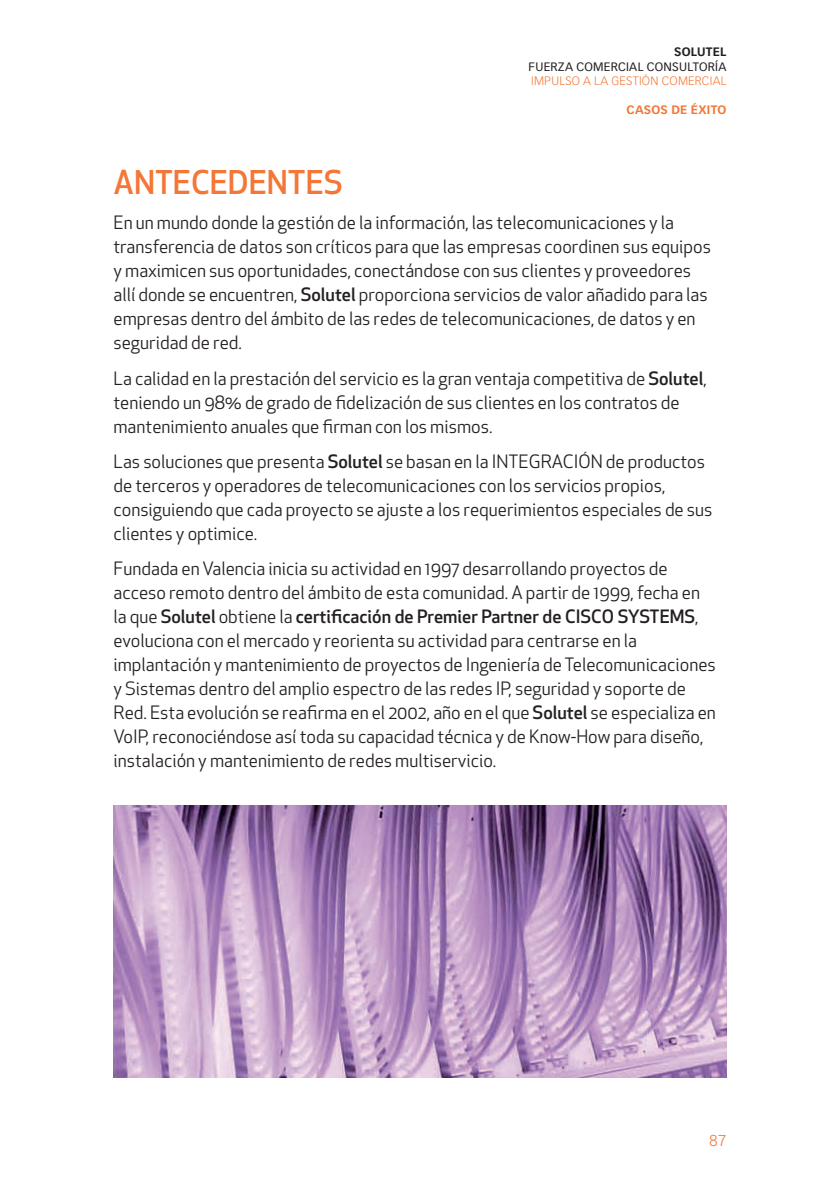
<style>
.page{position:relative;width:840px;height:1191px;background:#fff}
.page>*{position:absolute;margin:0;border:0;box-sizing:border-box;transform-origin:0 0}
.titulares_TEXTO_CORR{font:500 32px "Apex New";color:#f37736}
.TEXTO_CORRIDO{font:18px/24px "Apex New";color:#231f20}
.t1{font:300 16px "Akzid Grtsk Next";color:#f37736}
.encabezado_EMPRESA{font:12px "Vectora LT Std";letter-spacing:.025em;color:#231f20}
.encabezado_TITULO_CA{font:300 12px "Vectora LT Std";letter-spacing:.025em;color:#f37736}
.encabezado_CASOS_DE{font:700 12px "Vectora LT Std";letter-spacing:.015em;color:#f37736}
.encabezado_EMPRESA-2{font:700 12px "Vectora LT Std";letter-spacing:.02em;color:#231f20}
.s1{font-weight:500}
</style>
<div class="page">
<img style="left:113px;top:805px;width:613px;height:272px">
<p class="encabezado_EMPRESA-2" style="left:673px;top:45px;width:54px">SOLUTEL</p>
<p class="encabezado_EMPRESA" style="left:528px;top:59px;width:199px">FUERZA COMERCIAL CONSULTORÍA</p>
<p class="encabezado_TITULO_CA" style="left:531px;top:74px;width:197px">IMPULSO A LA GESTIÓN COMERCIAL</p>
<p class="encabezado_CASOS_DE" style="left:626px;top:102px;width:101px">CASOS DE ÉXITO</p>
<p class="titulares_TEXTO_CORR" style="left:113px;top:164px;width:231px">ANTECEDENTES</p>
<p class="TEXTO_CORRIDO" style="left:113px;top:211px;width:598px">En un mundo donde la gestión de la información, las telecomunicaciones y la transferencia de datos son críticos para que las empresas coordinen sus equipos y maximicen sus oportunidades, conectándose con sus clientes y proveedores allí donde se encuentren, <span class="s1">Solutel</span> proporciona servicios de valor añadido para las empresas dentro del ámbito de las redes de telecomunicaciones, de datos y en seguridad de red.</p>
<p class="TEXTO_CORRIDO" style="left:113px;top:366px;width:594px">La calidad en la prestación del servicio es la gran ventaja competitiva de <span class="s1">Solutel</span>, teniendo un 98% de grado de fidelización de sus clientes en los contratos de mantenimiento anuales que firman con los mismos.</p>
<p class="TEXTO_CORRIDO" style="left:113px;top:450px;width:600px">Las soluciones que presenta <span class="s1">Solutel</span> se basan en la INTEGRACIÓN de productos de terceros y operadores de telecomunicaciones con los servicios propios, consiguiendo que cada proyecto se ajuste a los requerimientos especiales de sus clientes y optimice.</p>
<p class="TEXTO_CORRIDO" style="left:113px;top:557px;width:603px">Fundada en Valencia inicia su actividad en 1997 desarrollando proyectos de acceso remoto dentro del ámbito de esta comunidad. A partir de 1999, fecha en la que <span class="s1">Solutel</span> obtiene la <span class="s1">certificación de Premier Partner de CISCO SYSTEMS</span>, evoluciona con el mercado y reorienta su actividad para centrarse en la implantación y mantenimiento de proyectos de Ingeniería de Telecomunicaciones y Sistemas dentro del amplio espectro de las redes IP, seguridad y soporte de Red. Esta evolución se reafirma en el 2002, año en el que <span class="s1">Solutel</span> se especializa en VoIP, reconociéndose así toda su capacidad técnica y de Know-How para diseño, instalación y mantenimiento de redes multiservicio.</p>
<p class="t1" style="left:708px;top:1130px;width:19px">87</p>
</div>
